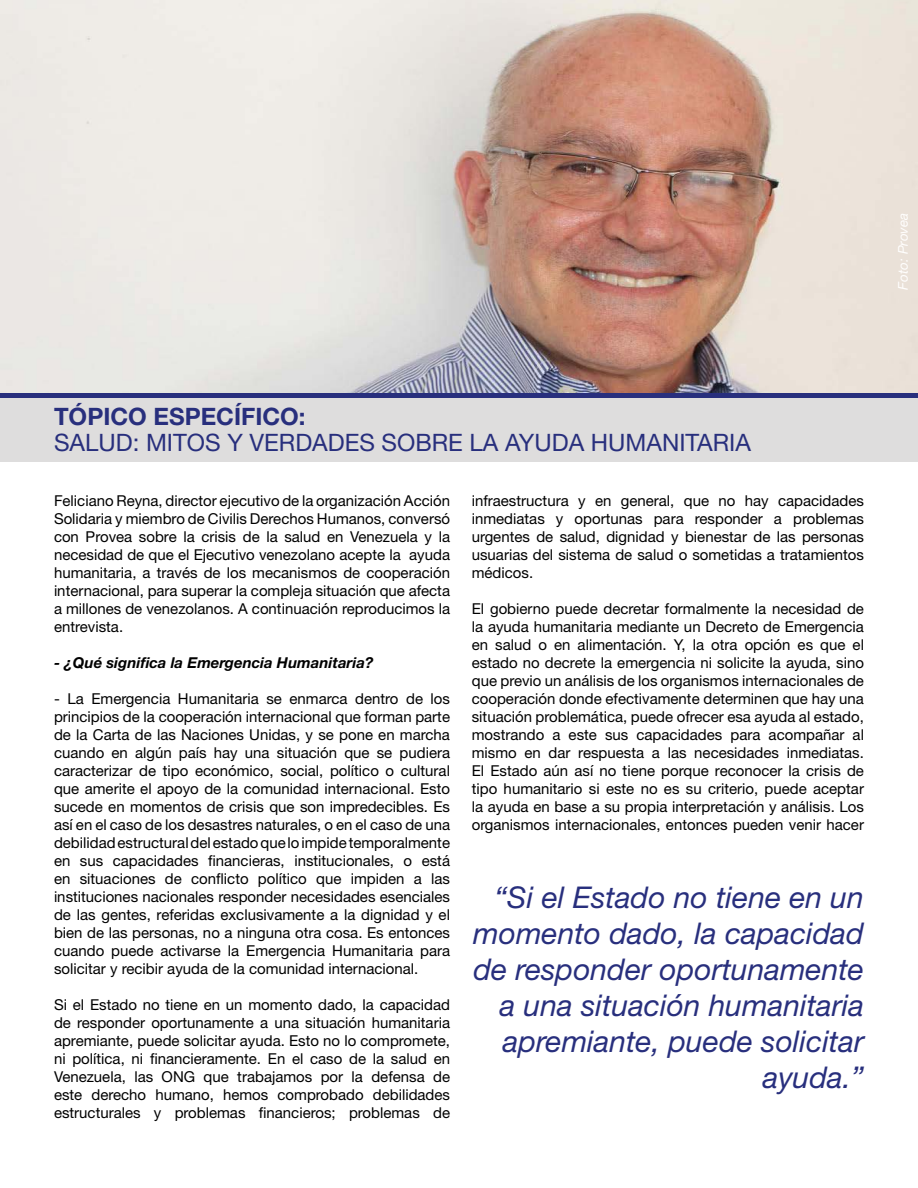
<style>
.page{position:relative;width:918px;height:1188px;background:#fff}
.page>*{position:absolute;margin:0;border:0;box-sizing:border-box;transform-origin:0 0}
.t1{font:italic 30px/36px "Helvetica Neue";color:#282f7d;text-align:right}
.t2{font:24px "Helvetica Neue";color:#282f7d}
.t3{font:700 24px "Helvetica Neue";color:#282f7d}
.t4{font:15px/18px "Helvetica Neue";color:#000;text-align:justify}
.t5{font:italic 700 15px "Helvetica Neue";color:#000}
.t6{font:italic 13.5px "Helvetica Neue";color:#fffefd}
</style>
<div class="page">
<img style="left:0;top:0;width:918px;height:393px">
<div style="left:0;top:398px;width:918px;height:64px;background:#dedddd"></div>
<div style="left:0;top:393px;width:918px;height:5px;background:#282f7d"></div>
<p class="t6" style="left:893px;top:290px;width:78px;rotate:-90deg">Foto: Provea</p>
<h2 class="t3" style="left:54px;top:398px;width:253px">TÓPICO ESPECÍFICO:</h2>
<h2 class="t2" style="left:54px;top:425px;width:698px">SALUD: MITOS Y VERDADES SOBRE LA AYUDA HUMANITARIA</h2>
<p class="t4" style="left:54px;top:492px;width:398px">Feliciano Reyna, director ejecutivo de la organización Acción Solidaria y miembro de Civilis Derechos Humanos, conversó con Provea sobre la crisis de la salud en Venezuela y la necesidad de que el Ejecutivo venezolano acepte la ayuda humanitaria, a través de los mecanismos de cooperación internacional, para superar la compleja situación que afecta a millones de venezolanos. A continuación reproducimos la entrevista.</p>
<p class="t5" style="left:54px;top:651px;width:321px">- ¿Qué significa la Emergencia Humanitaria?</p>
<p class="t4" style="left:54px;top:690px;width:398px">- La Emergencia Humanitaria se enmarca dentro de los principios de la cooperación internacional que forman parte de la Carta de las Naciones Unidas, y se pone en marcha cuando en algún país hay una situación que se pudiera caracterizar de tipo económico, social, político o cultural que amerite el apoyo de la comunidad internacional. Esto sucede en momentos de crisis que son impredecibles. Es así en el caso de los desastres naturales, o en el caso de una debilidad estructural del estado que lo impide temporalmente en sus capacidades financieras, institucionales, o está en situaciones de conflicto político que impiden a las instituciones nacionales responder necesidades esenciales de las gentes, referidas exclusivamente a la dignidad y el bien de las personas, no a ninguna otra cosa. Es entonces cuando puede activarse la Emergencia Humanitaria para solicitar y recibir ayuda de la comunidad internacional.</p>
<p class="t4" style="left:54px;top:996px;width:398px">Si el Estado no tiene en un momento dado, la capacidad de responder oportunamente a una situación humanitaria apremiante, puede solicitar ayuda. Esto no lo compromete, ni política, ni financieramente. En el caso de la salud en Venezuela, las ONG que trabajamos por la defensa de este derecho humano, hemos comprobado debilidades estructurales y problemas financieros; problemas de</p>
<p class="t4" style="left:472px;top:492px;width:394px">infraestructura y en general, que no hay capacidades inmediatas y oportunas para responder a problemas urgentes de salud, dignidad y bienestar de las personas usuarias del sistema de salud o sometidas a tratamientos médicos.</p>
<p class="t4" style="left:472px;top:600px;width:394px">El gobierno puede decretar formalmente la necesidad de la ayuda humanitaria mediante un Decreto de Emergencia en salud o en alimentación. Y, la otra opción es que el estado no decrete la emergencia ni solicite la ayuda, sino que previo un análisis de los organismos internacionales de cooperación donde efectivamente determinen que hay una situación problemática, puede ofrecer esa ayuda al estado, mostrando a este sus capacidades para acompañar al mismo en dar respuesta a las necesidades inmediatas.<br>El Estado aún así no tiene porque reconocer la crisis de tipo humanitario si este no es su criterio, puede aceptar la ayuda en base a su propia interpretación y análisis. Los organismos internacionales, entonces pueden venir hacer</p>
<h1 class="t1" style="left:473px;top:881px;width:392px">“Si el Estado no tiene en un momento dado, la capacidad de responder oportunamente a una situación humanitaria apremiante, puede solicitar ayuda.”</h1>
</div>
